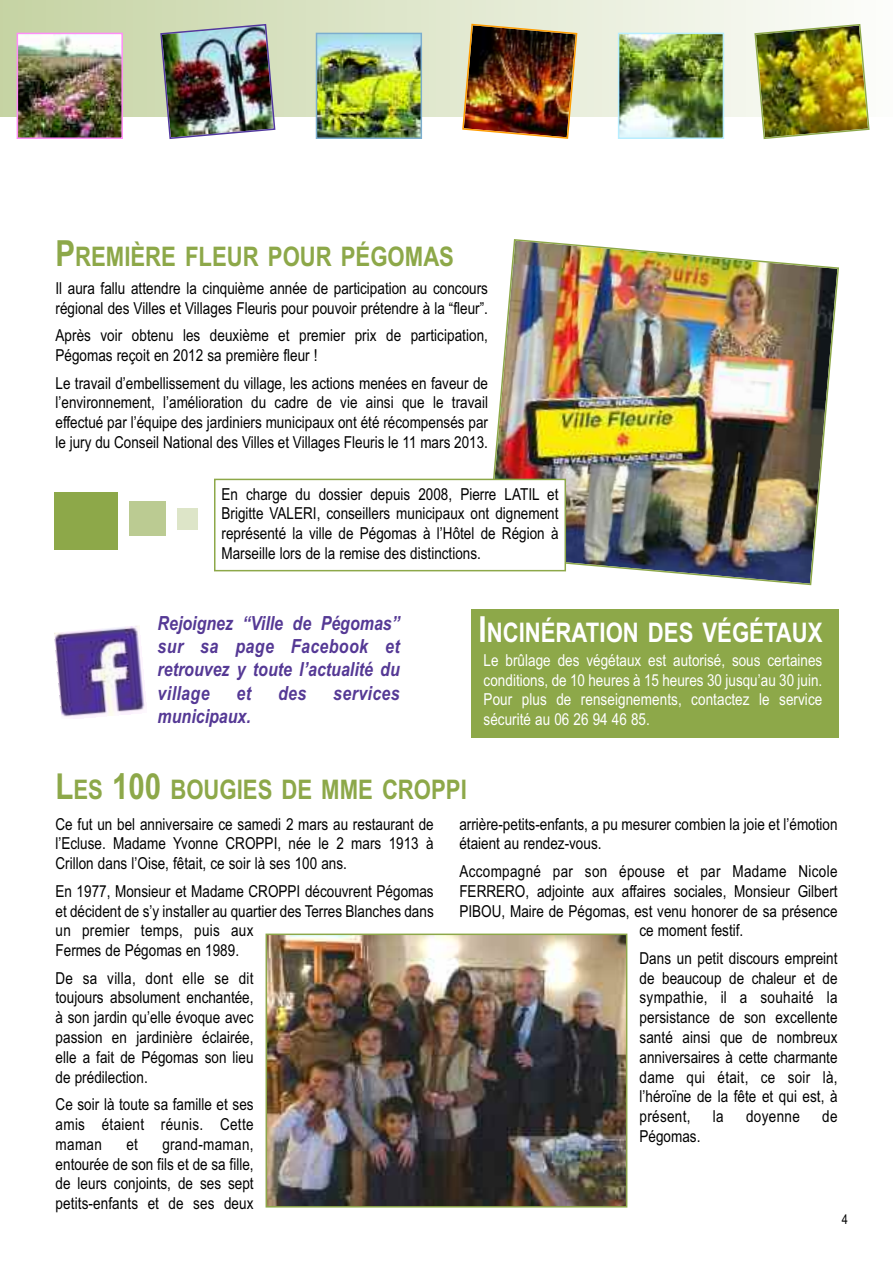
<style>
.page{position:relative;width:893px;height:1263px;background:#fff}
.page>*{position:absolute;margin:0;border:0;box-sizing:border-box;transform-origin:0 0}
.t1{font:700 27px "Arial Narrow";color:#8da849}
.t2{font:700 27px "Arial Narrow";color:#fff}
.t3{font:italic 700 19.5px/23.4px "Arial Narrow";color:#553995;text-align:justify}
.t4{font:italic 700 19.5px "Arial Narrow";letter-spacing:.02em;color:#553995}
.t5{font:16.5px/19.8px "Arial Narrow";color:#000;text-align:justify}
.t6{font:16.5px/19.8px "Arial Narrow";letter-spacing:.005em;color:#fff;text-align:justify}
.t7{font:16.5px "Arial Narrow";letter-spacing:.02em;color:#000}
.t8{font:13.5px "Arial Narrow";color:#000}
.s1{font-size:36px}
</style>
<div class="page">
<div style="left:54px;top:492px;width:64px;height:57px;background:#8da849"></div>
<div style="left:130px;top:501px;width:36px;height:34px;background:#bbcb92"></div>
<div style="left:177px;top:508px;width:21px;height:22px;background:#dde5c8"></div>
<div style="left:0;top:0;width:893px;height:116px;background:linear-gradient(to right,#c6d2a4,#fcfdfb)"></div>
<img style="left:20px;top:36px;width:100px;height:100px">
<div style="left:17px;top:33px;width:106px;height:106px;border:2px solid #ff8ef8"></div>
<img style="left:159px;top:23px;width:117px;height:116px">
<img style="left:319px;top:36px;width:100px;height:100px">
<div style="left:316px;top:33px;width:106px;height:106px;border:2px solid #7caece"></div>
<img style="left:461px;top:23px;width:117px;height:116px">
<img style="left:621px;top:36px;width:100px;height:100px">
<div style="left:618px;top:33px;width:106px;height:106px;border:2px solid #b8eeff"></div>
<img style="left:754px;top:23px;width:116px;height:116px">
<img style="left:269px;top:936px;width:355px;height:268px">
<div style="left:266px;top:933px;width:361px;height:274px;border:2px solid #8da849"></div>
<img style="left:485px;top:239px;width:354px;height:347px">
<div style="left:54px;top:280px;width:436px;height:180px;background:#fff"></div>
<div style="left:215px;top:480px;width:349px;height:90px;background:#fff"></div>
<div style="left:214px;top:479px;width:352px;height:92px;border:2px solid #8da849"></div>
<div style="left:472px;top:609px;width:367px;height:128px;background:#8da849"></div>
<img style="left:54px;top:626px;width:92px;height:93px">
<h1 class="t1" style="left:55px;top:241px;width:400px"><span class="s1">P</span>REMIÈRE FLEUR POUR PÉGOMAS</h1>
<p class="t5" style="left:55px;top:278px;width:434px">Il aura fallu attendre la cinquième année de participation au concours régional des Villes et Villages Fleuris pour pouvoir prétendre à la “fleur”.</p>
<p class="t5" style="left:55px;top:326px;width:434px">Après voir obtenu les deuxième et premier prix de participation,<br>Pégomas reçoit en 2012 sa première fleur !</p>
<p class="t5" style="left:55px;top:373px;width:434px">Le travail d’embellissement du village, les actions menées en faveur de l’environnement, l’amélioration du cadre de vie ainsi que le travail effectué par l’équipe des jardiniers municipaux ont été récompensés par le jury du Conseil National des Villes et Villages Fleuris le 11 mars 2013.</p>
<p class="t5" style="left:221px;top:484px;width:339px">En charge du dossier depuis 2008, Pierre LATIL et Brigitte VALERI, conseillers municipaux ont dignement représenté la ville de Pégomas à l’Hôtel de Région à Marseille lors de la remise des distinctions.</p>
<p class="t3" style="left:158px;top:611px;width:244px">Rejoignez “Ville de Pégomas” sur sa page Facebook et retrouvez y toute l’actualité du village</p>
<p class="t3" style="left:236px;top:681px;width:16px">et</p>
<p class="t3" style="left:278px;top:681px;width:30px">des</p>
<p class="t4" style="left:333px;top:682px;width:68px">services</p>
<p class="t3" style="left:158px;top:705px;width:95px">municipaux.</p>
<h1 class="t2" style="left:479px;top:616px;width:346px"><span class="s1">I</span>NCINÉRATION DES VÉGÉTAUX</h1>
<p class="t6" style="left:484px;top:650px;width:340px">Le brûlage des végétaux est autorisé, sous certaines conditions, de 10 heures à 15 heures 30 jusqu’au 30 juin.<br>Pour plus de renseignements, contactez le service sécurité au 06 26 94 46 85.</p>
<h1 class="t1" style="left:55px;top:774px;width:413px"><span class="s1">L</span>ES <span class="s1">100</span> BOUGIES DE MME CROPPI</h1>
<p class="t5" style="left:55px;top:814px;width:380px">Ce fut un bel anniversaire ce samedi 2 mars au restaurant de l’Ecluse. Madame Yvonne CROPPI, née le 2 mars 1913 à Crillon dans l’Oise, fêtait, ce soir là ses 100 ans.</p>
<p class="t5" style="left:55px;top:881px;width:380px;text-align:left">En 1977, Monsieur et Madame CROPPI découvrent Pégomas et décident de s’y installer au quartier des Terres Blanches dans un premier temps, puis aux<br>Fermes de Pégomas en 1989.</p>
<p class="t5" style="left:56px;top:968px;width:200px">De sa villa, dont elle se dit toujours absolument enchantée, à son jardin qu’elle évoque avec passion en jardinière éclairée, elle a fait de Pégomas son lieu de prédilection.</p>
<p class="t5" style="left:56px;top:1094px;width:200px">Ce soir là toute sa famille et ses amis étaient réunis. Cette maman</p>
<p class="t5" style="left:459px;top:814px;width:380px">arrière-petits-enfants, a pu mesurer combien la joie et l’émotion étaient au rendez-vous.</p>
<p class="t7" style="left:459px;top:861px;width:380px">Accompagné par son épouse et par Madame Nicole</p>
<p class="t5" style="left:459px;top:881px;width:380px">FERRERO, adjointe aux affaires sociales, Monsieur Gilbert</p>
<p class="t5" style="left:459px;top:901px;width:380px">PIBOU, Maire de Pégomas, est venu honorer de sa présence</p>
<p class="t5" style="left:639px;top:921px;width:105px">ce moment festif.</p>
<p class="t5" style="left:639px;top:948px;width:200px">Dans un petit discours empreint de beaucoup de chaleur et de sympathie, il a souhaité la persistance de son excellente santé ainsi que de nombreux anniversaires à cette charmante dame qui était, ce soir là, l’héroïne de la fête et qui est, à présent,</p>
<p class="t5" style="left:713px;top:1107px;width:12px">la</p>
<p class="t7" style="left:746px;top:1107px;width:55px">doyenne</p>
<p class="t5" style="left:822px;top:1107px;width:17px">de</p>
<p class="t5" style="left:639px;top:1126px;width:62px">Pégomas.</p>
<p class="t5" style="left:56px;top:1134px;width:200px;text-indent:107px">grand-maman, entourée de son fils et de sa fille, de leurs conjoints, de ses sept petits-enfants et de ses deux</p>
<p class="t5" style="left:126px;top:1134px;width:13px">et</p>
<p class="t8" style="left:842px;top:1212px;width:8px">4</p>
</div>
